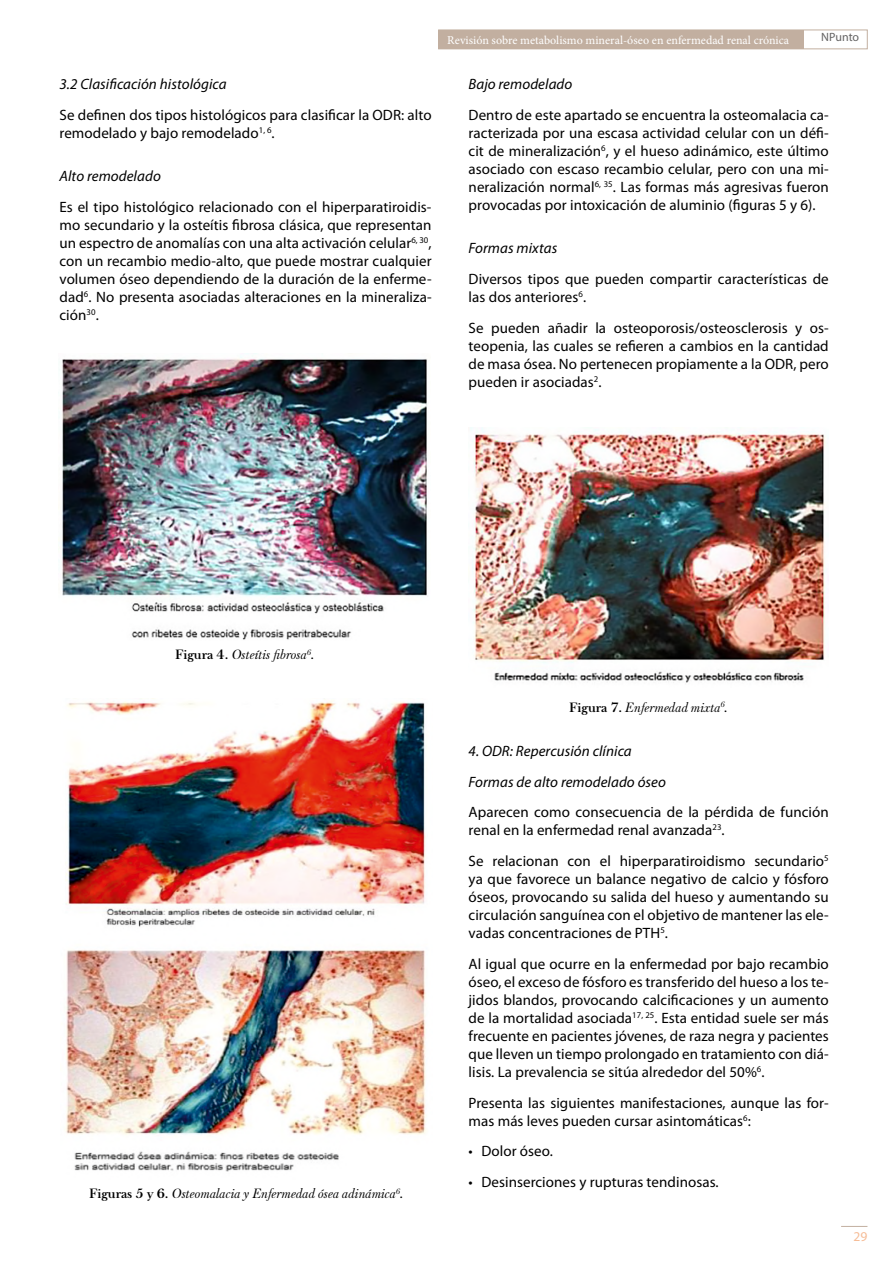
<style>
.page{position:relative;width:893px;height:1263px;background:#fff}
.page>*{position:absolute;margin:0;border:0;box-sizing:border-box;transform-origin:0 0}
.t1{font:15px/18px "Myriad Pro";letter-spacing:.005em;color:#000;text-align:justify}
.t2{font:italic 15px/30.8px "Myriad Pro";letter-spacing:.005em;color:#000}
.t3{font:italic 13.5px "Baskerville F";color:#000}
.t4{font:13.5px "Myriad Pro";color:#f6bc96}
.t5{font:12px "Minion Pro";color:#fff}
.t6{font:12px "Myriad Pro";letter-spacing:-.005em;color:#646363}
.s1{font-weight:700;font-style:normal}
</style>
<div class="page">
<svg style="left:841px;top:1226px;width:26px;height:1px"></svg>
<div style="left:438px;top:30px;width:429px;height:19px;border:1px solid #c2afa0"></div>
<div style="left:438px;top:30px;width:366px;height:19px;background:#c2afa0"></div>
<img style="left:62px;top:356px;width:365px;height:284px">
<img style="left:65px;top:698px;width:362px;height:474px">
<img style="left:470px;top:427px;width:355px;height:256px">
<p class="t2" style="left:60px;top:68px;width:169px">3.2 Clasificación histológica</p>
<p class="t1" style="left:60px;top:105px;width:374px">Se definen dos tipos histológicos para clasificar la ODR: alto remodelado y bajo remodelado<sup>1,</sup> <sup>6</sup>.</p>
<p class="t2" style="left:60px;top:160px;width:103px">Alto remodelado</p>
<p class="t1" style="left:60px;top:198px;width:374px">Es el tipo histológico relacionado con el hiperparatiroidis&shy;mo secundario y la osteítis fibrosa clásica, que representan un espectro de anomalías con una alta activación celular<sup>6,</sup> <sup>30</sup>, con un recambio medio-alto, que puede mostrar cualquier volumen óseo dependiendo de la duración de la enferme&shy;dad<sup>6</sup>. No presenta asociadas alteraciones en la mineraliza&shy;ción<sup>30</sup>.</p>
<p class="t5" style="left:447px;top:32px;width:343px">Revisión sobre metabolismo mineral-óseo en enfermedad renal crónica</p>
<p class="t6" style="left:821px;top:30px;width:40px">NPunto</p>
<p class="t2" style="left:469px;top:68px;width:105px">Bajo remodelado</p>
<p class="t1" style="left:469px;top:105px;width:362px">Dentro de este apartado se encuentra la osteomalacia ca&shy;racterizada por una escasa actividad celular con un défi&shy;cit de mineralización<sup>6</sup>, y el hueso adinámico, este último asociado con escaso recambio celular, pero con una mi&shy;neralización normal<sup>6,</sup> <sup>35</sup>. Las formas más agresivas fueron provocadas por intoxicación de aluminio (figuras 5 y 6).</p>
<p class="t2" style="left:469px;top:232px;width:90px">Formas mixtas</p>
<p class="t1" style="left:469px;top:270px;width:362px">Diversos tipos que pueden compartir características de las dos anteriores<sup>6</sup>.</p>
<p class="t1" style="left:469px;top:318px;width:362px">Se pueden añadir la osteoporosis/osteosclerosis y os&shy;teopenia, las cuales se refieren a cambios en la cantidad de masa ósea. No pertenecen propiamente a la ODR, pero pueden ir asociadas<sup>2</sup>.</p>
<p class="t3" style="left:175px;top:647px;width:141px"><span class="s1">Figura 4.</span> Osteítis fibrosa<sup>6</sup>.</p>
<p class="t3" style="left:89px;top:1186px;width:316px"><span class="s1">Figuras 5 y 6.</span> Osteomalacia y Enfermedad ósea adinámica<sup>6</sup>.</p>
<p class="t3" style="left:569px;top:699px;width:160px"><span class="s1">Figura 7.</span> Enfermedad mixta<sup>6</sup>.</p>
<p class="t2" style="left:469px;top:735px;width:199px">4. ODR: Repercusión clínica<br>Formas de alto remodelado óseo</p>
<p class="t1" style="left:469px;top:803px;width:362px">Aparecen como consecuencia de la pérdida de función renal en la enfermedad renal avanzada<sup>23</sup>.</p>
<p class="t1" style="left:469px;top:852px;width:362px">Se relacionan con el hiperparatiroidismo secundario<sup>5 </sup>ya que favorece un balance negativo de calcio y fósforo óseos, provocando su salida del hueso y aumentando su circulación sanguínea con el objetivo de mantener las ele&shy;vadas concentraciones de PTH<sup>5</sup>.</p>
<p class="t1" style="left:469px;top:954px;width:362px">Al igual que ocurre en la enfermedad por bajo recambio óseo, el exceso de fósforo es transferido del hueso a los te&shy;jidos blandos, provocando calcificaciones y un aumento de la mortalidad asociada<sup>17,</sup> <sup>25</sup>. Esta entidad suele ser más frecuente en pacientes jóvenes, de raza negra y pacientes que lleven un tiempo prolongado en tratamiento con diá&shy;lisis. La prevalencia se sitúa alrededor del 50%<sup>6</sup>.</p>
<p class="t1" style="left:469px;top:1093px;width:362px">Presenta las siguientes manifestaciones, aunque las for&shy;mas más leves pueden cursar asintomáticas<sup>6</sup>:</p>
<p class="t1" style="left:469px;top:1142px;width:86px">• Dolor óseo.</p>
<p class="t1" style="left:469px;top:1173px;width:252px">• Desinserciones y rupturas tendinosas.</p>
<p class="t4" style="left:854px;top:1228px;width:15px">29</p>
</div>
